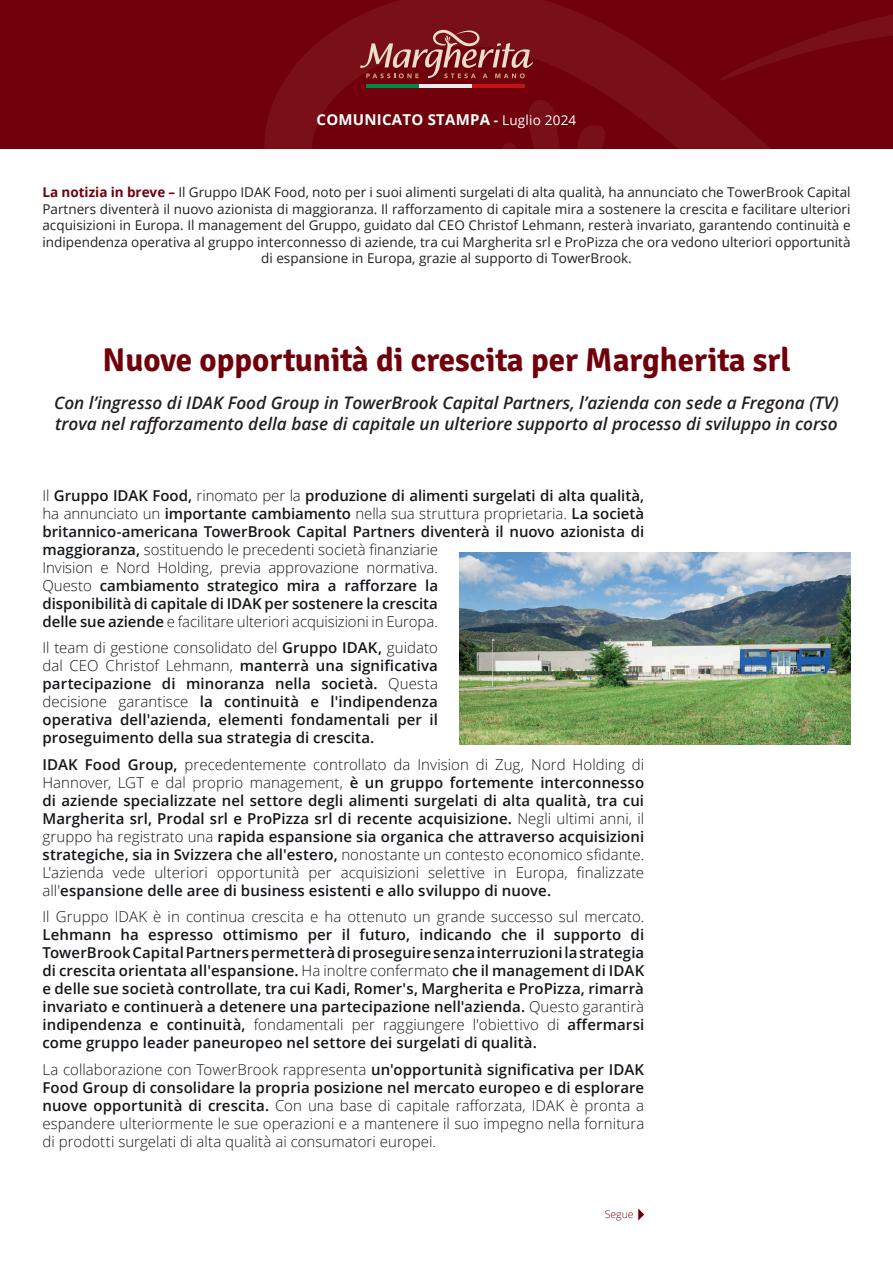
<style>
.page{position:relative;width:893px;height:1263px;background:#fff}
.page>*{position:absolute;margin:0;border:0;box-sizing:border-box;transform-origin:0 0}
.t1{font:700 33px "Signika";color:#70000b}
.t2{font:italic 600 17.25px/21px "Open Sans";color:#231f20}
.t3{font:600 15px/18px "Open Sans";color:#14171b;text-align:justify}
.t4{font:300 15px/18px "Open Sans";letter-spacing:.005em;color:#14171b;text-align:justify}
.t5{font:700 15px "Open Sans";letter-spacing:.015em;color:#fff}
.t6{font:13.5px/16.5px "Open Sans";color:#231f20;text-align:center}
.t7{font:300 10.5px "Open Sans";color:#70000b}
.s1{font-size:13.5px}
.s2{font-weight:400;font-size:13.5px}
.s3{font-weight:700;color:#70000b}
.s4{font-weight:300}
.s5{font-weight:600}
</style>
<div class="page">
<div style="left:0;top:0;width:893px;height:149px;background:#70000b"></div>
<svg style="left:265px;top:0;width:506px;height:149px"></svg>
<svg style="left:718px;top:14px;width:175px;height:67px"></svg>
<svg style="left:528px;top:100px;width:32px;height:49px"></svg>
<svg style="left:577px;top:125px;width:30px;height:24px"></svg>
<svg style="left:502px;top:143px;width:15px;height:6px"></svg>
<svg style="left:360px;top:30px;width:173px;height:48px"></svg>
<hr style="left:366px;top:84px;width:53px;height:3px;background:#008943">
<hr style="left:419px;top:84px;width:53px;height:3px;background:#e9edeb">
<hr style="left:472px;top:84px;width:53px;height:3px;background:#c4121a">
<svg style="left:638px;top:1209px;width:6px;height:12px"></svg>
<img style="left:459px;top:553px;width:391px;height:191px">
<p class="t5" style="left:317px;top:109px;width:261px">COMUNICATO STAMPA <span class="s1">-</span> <span class="s2">Luglio 2024</span></p>
<p class="t6" style="left:42px;top:184px;width:809px"><span class="s3">La notizia in breve –</span> Il Gruppo IDAK Food, noto per i suoi alimenti surgelati di alta qualità, ha annunciato che TowerBrook Capital Partners diventerà il nuovo azionista di maggioranza. Il rafforzamento di capitale mira a sostenere la crescita e facilitare ulteriori acquisizioni in Europa. Il management del Gruppo, guidato dal CEO Christof Lehmann, resterà invariato, garantendo continuità e indipendenza operativa al gruppo interconnesso di aziende, tra cui Margherita srl e ProPizza che ora vedono ulteriori opportunità di espansione in Europa, grazie al supporto di TowerBrook.</p>
<h1 class="t1" style="left:103px;top:340px;width:690px">Nuove opportunità di crescita per Margherita srl</h1>
<p class="t2" style="left:54px;top:392px;width:786px">Con l’ingresso di IDAK Food Group in TowerBrook Capital Partners, l’azienda con sede a Fregona (TV) trova nel rafforzamento della base di capitale un ulteriore supporto al processo di sviluppo in corso</p>
<p class="t3" style="left:42px;top:486px;width:603px;text-align:left"><span class="s4">Il</span> Gruppo IDAK Food, <span class="s4">rinomato per la</span> produzione di alimenti surgelati di alta qualità, <span class="s4">ha annunciato un</span> importante cambiamento <span class="s4">nella sua struttura proprietaria.</span> La società britannico-americana TowerBrook Capital Partners diventerà il nuovo azionista di maggioranza, <span class="s4">sostituendo le precedenti società finanziarie<br>Invision e Nord Holding, previa approvazione normativa.<br>Questo</span> cambiamento strategico mira a rafforzare la<br>disponibilità di capitale di IDAK per sostenere la crescita<br>delle sue aziende <span class="s4">e facilitare ulteriori acquisizioni in Europa.</span></p>
<p class="t3" style="left:42px;top:638px;width:397px"><span class="s4">Il team di gestione consolidato del</span> Gruppo IDAK, <span class="s4">guidato dal CEO Christof Lehmann,</span> manterrà una significativa partecipazione di minoranza nella società. <span class="s4">Questa decisione garantisce</span> la continuità e l'indipendenza operativa dell'azienda, elementi fondamentali per il proseguimento della sua strategia di crescita.</p>
<p class="t3" style="left:42px;top:755px;width:603px">IDAK Food Group, <span class="s4">precedentemente controllato da Invision di Zug, Nord Holding di Hannover, LGT e dal proprio management,</span> è un gruppo fortemente interconnesso di aziende specializzate nel settore degli alimenti surgelati di alta qualità, tra cui Margherita srl, Prodal srl e ProPizza srl di recente acquisizione. <span class="s4">Negli ultimi anni, il gruppo ha registrato una</span> rapida espansione sia organica che attraverso acquisizioni strategiche, sia in Svizzera che all'estero, <span class="s4">nonostante un contesto economico sfidante.<br>L'azienda vede ulteriori opportunità per acquisizioni selettive in Europa, finalizzate all'</span>espansione delle aree di business esistenti e allo sviluppo di nuove.</p>
<p class="t4" style="left:42px;top:907px;width:603px">Il Gruppo IDAK è in continua crescita e ha ottenuto un grande successo sul mercato.</p>
<p class="t3" style="left:42px;top:925px;width:603px">Lehmann ha espresso ottimismo per il futuro, indicando che il supporto di TowerBrook Capital Partners permetterà di proseguire senza interruzioni la strategia di crescita orientata all'espansione. <span class="s4">Ha inoltre confermato</span> che il management di IDAK e delle sue società controllate, tra cui Kadi, Romer's, Margherita e ProPizza, rimarrà invariato e continuerà a detenere una partecipazione nell'azienda. <span class="s4">Questo garantirà </span>indipendenza e continuità, <span class="s4">fondamentali per raggiungere l'obiettivo di</span> affermarsi come gruppo leader paneuropeo nel settore dei surgelati di qualità.</p>
<p class="t4" style="left:42px;top:1060px;width:603px">La collaborazione con TowerBrook rappresenta <span class="s5">un'opportunità significativa per IDAK Food Group di consolidare la propria posizione nel mercato europeo e di esplorare nuove opportunità di crescita.</span> Con una base di capitale rafforzata, IDAK è pronta a espandere ulteriormente le sue operazioni e a mantenere il suo impegno nella fornitura di prodotti surgelati di alta qualità ai consumatori europei.</p>
<p class="t7" style="left:605px;top:1206px;width:30px">Segue</p>
</div>
